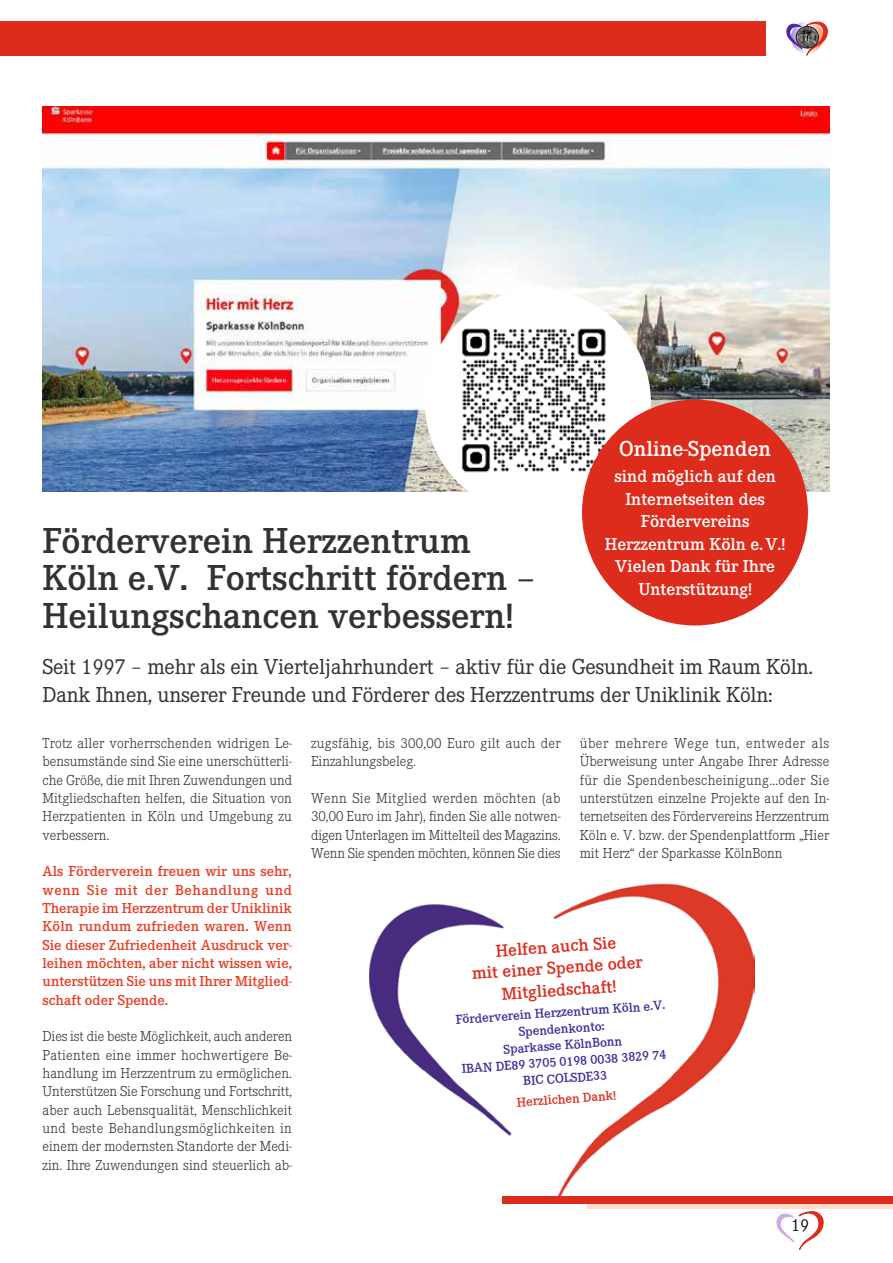
<style>
.page{position:relative;width:893px;height:1263px;background:#fff}
.page>*{position:absolute;margin:0;border:0;box-sizing:border-box;transform-origin:0 0}
.t1{font:600 37.5px/37.5px "Corporate E";color:#323232}
.t2{font:22.5px/28.5px "Corporate E";letter-spacing:-.01em;color:#323232}
.t3{font:600 22.5px "Corporate E";color:#fff}
.t4{font:600 18px/22.5px "Corporate E";color:#fff;text-align:center}
.t5{font:600 18px/21.8px "Corporate E";color:#dd2b1c;text-align:center}
.t6{font:18px "Corporate E";color:#151616}
.t7{font:300 15px/18.3px "Corporate E";color:#323232;text-align:justify}
.t8{font:600 15px/18.3px "Corporate E";color:#e73f26;text-align:justify}
.t9{font:300 15px/18.3px "Corporate E";letter-spacing:.02em;color:#323232}
.t10{font:600 13.5px/16.5px "Corporate E";color:#3c2b99;text-align:center}
.t11{font:600 13.5px "Corporate E";color:#dd2b1c}
</style>
<div class="page">
<svg style="left:777px;top:1211px;width:47px;height:38px"></svg>
<div style="left:0;top:21px;width:765px;height:34px;background:#dd2b1c"></div>
<hr style="left:791px;top:21px;width:1px;height:32px;background:#a08ed8">
<hr style="left:792px;top:21px;width:1px;height:32px;background:#a796db">
<hr style="left:793px;top:21px;width:1px;height:32px;background:#ac9cdf">
<hr style="left:794px;top:21px;width:1px;height:32px;background:#b4a6e3">
<hr style="left:795px;top:21px;width:1px;height:32px;background:#b9ace6">
<hr style="left:796px;top:21px;width:1px;height:32px;background:#bfb4e9">
<hr style="left:797px;top:21px;width:1px;height:32px;background:#c6bbec">
<hr style="left:798px;top:21px;width:1px;height:32px;background:#ccc3ef">
<hr style="left:799px;top:21px;width:1px;height:32px;background:#d2c9f1">
<hr style="left:800px;top:21px;width:1px;height:32px;background:#d8d2f4">
<hr style="left:801px;top:21px;width:1px;height:32px;background:#dfd8f6">
<hr style="left:802px;top:21px;width:1px;height:32px;background:#e5e0f9">
<hr style="left:803px;top:21px;width:1px;height:32px;background:#ebe7fa">
<hr style="left:804px;top:21px;width:1px;height:32px;background:#f0edfc">
<hr style="left:805px;top:21px;width:1px;height:32px;background:#f7f5fd">
<hr style="left:806px;top:21px;width:1px;height:32px;background:#fcfbfe">
<hr style="left:823px;top:21px;width:1px;height:32px;background:#fe8d68">
<hr style="left:822px;top:21px;width:1px;height:32px;background:#fe9470">
<hr style="left:821px;top:21px;width:1px;height:32px;background:#ff9e7c">
<hr style="left:820px;top:21px;width:1px;height:32px;background:#fea584">
<hr style="left:819px;top:21px;width:1px;height:32px;background:#ffac8d">
<hr style="left:818px;top:21px;width:1px;height:32px;background:#ffb699">
<hr style="left:817px;top:21px;width:1px;height:32px;background:#ffbda2">
<hr style="left:816px;top:21px;width:1px;height:32px;background:#ffc5ac">
<hr style="left:815px;top:21px;width:1px;height:32px;background:#ffccb5">
<hr style="left:814px;top:21px;width:1px;height:32px;background:#ffd5c2">
<hr style="left:813px;top:21px;width:1px;height:32px;background:#ffdbca">
<hr style="left:812px;top:21px;width:1px;height:32px;background:#ffe2d3">
<hr style="left:811px;top:21px;width:1px;height:32px;background:#ffeadf">
<hr style="left:810px;top:21px;width:1px;height:32px;background:#fff0e8">
<hr style="left:809px;top:21px;width:1px;height:32px;background:#fff6f1">
<svg style="left:787px;top:22px;width:41px;height:33px"></svg>
<img style="left:796px;top:26px;width:22px;height:22px">
<div style="left:796px;top:26px;width:23px;height:22px;border:1px solid #151616;border-radius:50%"></div>
<svg style="left:587px;top:1203px;width:306px;height:6px;background:#f9bfae"></svg>
<div style="left:502px;top:1196px;width:391px;height:7px;background:#dd2b1c"></div>
<img style="left:43px;top:106px;width:786px;height:385px">
<div style="left:425px;top:290px;width:226px;height:225px;background:#fff;border-radius:50%"></div>
<img style="left:461px;top:328px;width:146px;height:150px">
<div style="left:582px;top:400px;width:226px;height:225px;background:#dd2b1c;border-radius:50%"></div>
<img style="left:370px;top:883px;width:384px;height:313px">
<h2 class="t3" style="left:619px;top:434px;width:153px">Online-Spenden</h2>
<p class="t4" style="left:605px;top:465px;width:182px">sind möglich auf den<br>Internetseiten des<br>Fördervereins<br>Herzzentrum Köln e. V.!<br>Vielen Dank für Ihre<br>Unterstützung!</p>
<h1 class="t1" style="left:43px;top:521px;width:494px">Förderverein Herzzentrum<br>Köln e.V. Fortschritt fördern –<br>Heilungschancen verbessern!</h1>
<h2 class="t2" style="left:43px;top:651px;width:772px">Seit 1997 – mehr als ein Vierteljahrhundert – aktiv für die Gesundheit im Raum Köln.<br>Dank Ihnen, unserer Freunde und Förderer des Herzzentrums der Uniklinik Köln:</h2>
<p class="t7" style="left:43px;top:733px;width:251px">Trotz aller vorherrschenden widrigen Le&shy;bensumstände sind Sie eine unerschütterli&shy;che Größe, die mit Ihren Zuwendungen und Mitgliedschaften helfen, die Situation von Herzpatienten in Köln und Umgebung zu verbessern.</p>
<p class="t8" style="left:43px;top:862px;width:251px">Als Förderverein freuen wir uns sehr, wenn Sie mit der Behandlung und Therapie im Herzzentrum der Uniklinik Köln rundum zufrieden waren. Wenn Sie dieser Zufriedenheit Ausdruck ver&shy;leihen möchten, aber nicht wissen wie, unterstützen Sie uns mit Ihrer Mitglied&shy;schaft oder Spende.</p>
<p class="t7" style="left:43px;top:1027px;width:251px">Dies ist die beste Möglichkeit, auch anderen Patienten eine immer hochwertigere Be&shy;handlung im Herzzentrum zu ermöglichen.<br>Unterstützen Sie Forschung und Fortschritt, aber auch Lebensqualität, Menschlichkeit und beste Behandlungsmöglichkeiten in einem der modernsten Standorte der Medi&shy;zin. Ihre Zuwendungen sind steuerlich ab-</p>
<p class="t9" style="left:311px;top:733px;width:251px">zugsfähig, bis 300,00 Euro gilt auch der<br>Einzahlungsbeleg.</p>
<p class="t7" style="left:311px;top:788px;width:251px">Wenn Sie Mitglied werden möchten (ab 30,00 Euro im Jahr), finden Sie alle notwen&shy;digen Unterlagen im Mittelteil des Magazins.<br>Wenn Sie spenden möchten, können Sie dies</p>
<p class="t7" style="left:580px;top:733px;width:251px">über mehrere Wege tun, entweder als Überweisung unter Angabe Ihrer Adresse für die Spendenbescheinigung…oder Sie unterstützen einzelne Projekte auf den In&shy;ternetseiten des Fördervereins Herzzentrum Köln e. V. bzw. der Spendenplattform „Hier mit Herz“ der Sparkasse KölnBonn</p>
<p class="t5" style="left:470px;top:941px;width:173px;rotate:-4deg">Helfen auch Sie<br>mit einer Spende oder<br>Mitgliedschaft!</p>
<p class="t10" style="left:455px;top:1011px;width:211px;rotate:-4deg">Förderverein Herzzentrum Köln e.V.<br>Spendenkonto:<br>Sparkasse KölnBonn<br>IBAN DE89 3705 0198 0038 3829 74<br>BIC COLSDE33</p>
<p class="t11" style="left:516px;top:1093px;width:101px;rotate:-4deg">Herzlichen Dank!</p>
<p class="t6" style="left:791px;top:1214px;width:20px">19</p>
</div>
